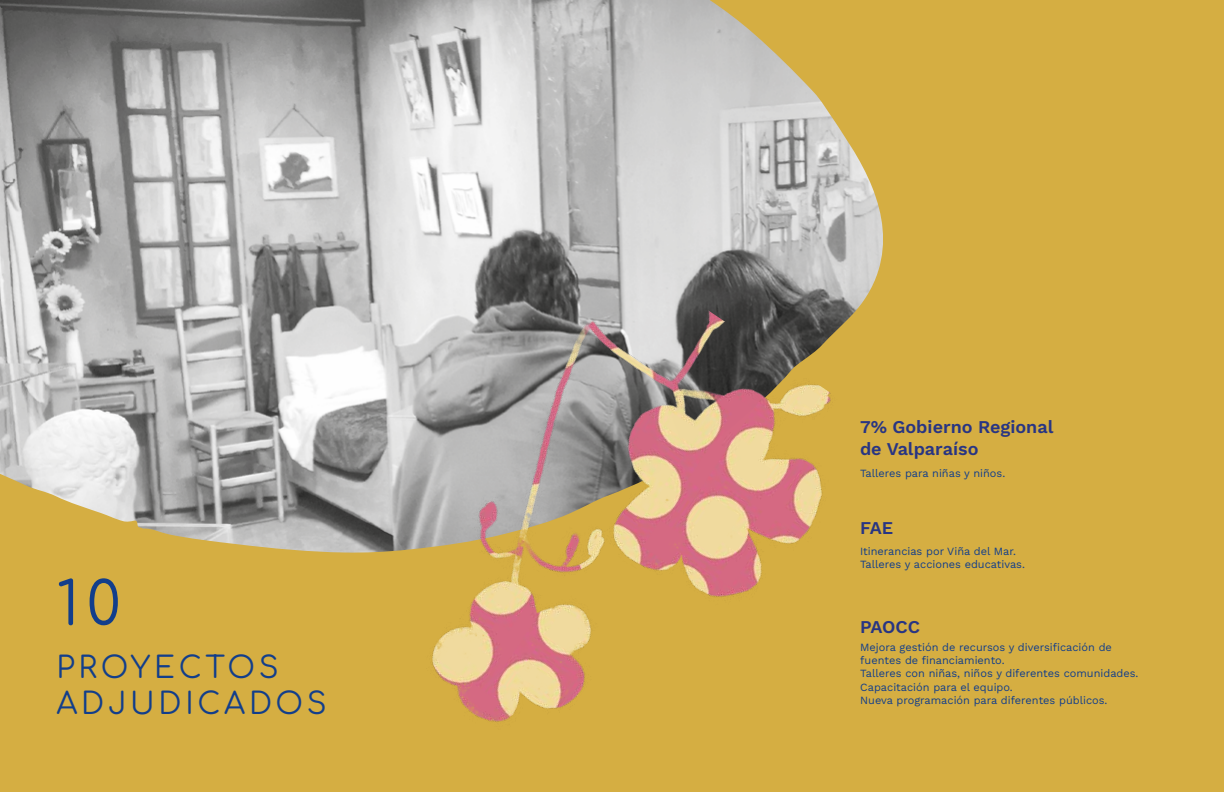
<style>
.page{position:relative;width:1224px;height:792px;background:#d5ae42}
.page>*{position:absolute;margin:0;border:0;box-sizing:border-box;transform-origin:0 0}
.t1{font:60px "Comfortaa";color:#123e8b}
.t2{font:30px/36px "Comfortaa";letter-spacing:.125em;color:#123e8b}
.t3{font:600 18px/21.6px "Work Sans";color:#283583}
.t4{font:11px/13.2px "Work Sans";color:#123e8b}
</style>
<div class="page">
<img style="left:0;top:0;width:883px;height:553px">
<img style="left:354px;top:253px;width:529px;height:469px">
<h1 class="t1" style="left:56px;top:549px;width:66px">10</h1>
<h2 class="t2" style="left:56px;top:645px;width:272px">PROYECTOS<br>ADJUDICADOS</h2>
<h3 class="t3" style="left:860px;top:416px;width:195px">7% Gobierno Regional de Valparaíso</h3>
<p class="t4" style="left:860px;top:466px;width:147px">Talleres para niñas y niños.</p>
<h3 class="t3" style="left:860px;top:517px;width:35px">FAE</h3>
<p class="t4" style="left:860px;top:544px;width:166px">Itinerancias por Viña del Mar.<br>Talleres y acciones educativas.</p>
<h3 class="t3" style="left:860px;top:615px;width:62px">PAOCC</h3>
<p class="t4" style="left:860px;top:640px;width:280px">Mejora gestión de recursos y diversificación de fuentes de financiamiento.<br>Talleres con niñas, niños y diferentes comunidades.<br>Capacitación para el equipo.<br>Nueva programación para diferentes públicos.</p>
</div>
